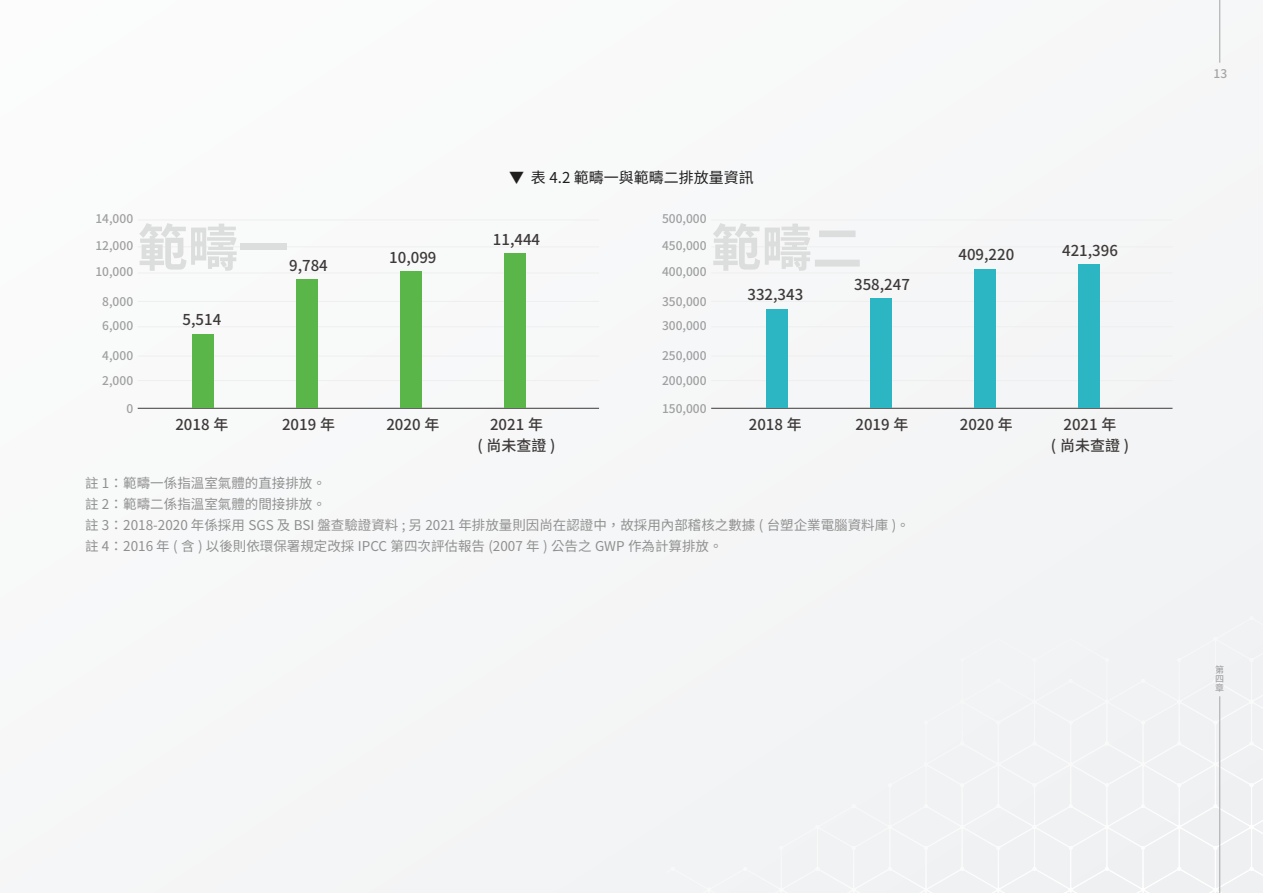
<style>
.page{position:relative;width:1263px;height:893px;background:#fff}
.page>*{position:absolute;margin:0;border:0;box-sizing:border-box;transform-origin:0 0}
.t1{font:700 50.55px "Noto Sans CJ Ktc";color:#dcdddd}
.t2{font:500 15px/21px "Noto Sans CJ Ktc";color:#3e3a39;text-align:center}
.t3{font:15px "Noto Sans CJ Ktc";color:#1f1e1d}
.t4{font:13.5px/21px "Noto Sans CJ Ktc";color:#909090}
.t5{font:500 12px/26.1px "Noto Sans CJ Ktc";color:#9fa0a0}
.t6{font:500 12px "Noto Sans CJ Ktc";color:#a5a5a6}
.t7{font:500 9px/9px "Noto Sans CJ Ktc";color:#a5a5a6;text-align:justify}
</style>
<div class="page">
<div style="left:137px;top:0;width:1126px;height:893px;background:#f6f7f7"></div>
<div style="left:666px;top:616px;width:597px;height:277px;background:#f1f3f4"></div>
<hr style="left:1219px;top:0;width:1px;height:63px;background:#a5a5a6">
<hr style="left:1219px;top:696px;width:1px;height:197px;background:#a5a5a6">
<hr style="left:138px;top:220px;width:461px;height:1px;background:#efefef">
<hr style="left:138px;top:246px;width:461px;height:1px;background:#efefef">
<hr style="left:138px;top:273px;width:461px;height:1px;background:#efefef">
<hr style="left:138px;top:301px;width:461px;height:1px;background:#efefef">
<hr style="left:138px;top:326px;width:461px;height:1px;background:#efefef">
<hr style="left:138px;top:356px;width:461px;height:1px;background:#efefef">
<hr style="left:138px;top:380px;width:461px;height:1px;background:#efefef">
<hr style="left:138px;top:408px;width:461px;height:1px;background:#3e3a39">
<div style="left:192px;top:334px;width:22px;height:73px;background:#5ab649"></div>
<div style="left:297px;top:279px;width:21px;height:128px;background:#5ab649"></div>
<div style="left:401px;top:271px;width:21px;height:136px;background:#5ab649"></div>
<div style="left:505px;top:253px;width:21px;height:154px;background:#5ab649"></div>
<hr style="left:711px;top:220px;width:461px;height:1px;background:#efefef">
<hr style="left:711px;top:246px;width:461px;height:1px;background:#efefef">
<hr style="left:711px;top:273px;width:461px;height:1px;background:#efefef">
<hr style="left:711px;top:301px;width:461px;height:1px;background:#efefef">
<hr style="left:711px;top:326px;width:461px;height:1px;background:#efefef">
<hr style="left:711px;top:356px;width:461px;height:1px;background:#efefef">
<hr style="left:711px;top:380px;width:461px;height:1px;background:#efefef">
<hr style="left:711px;top:408px;width:461px;height:1px;background:#3e3a39">
<div style="left:766px;top:309px;width:21px;height:98px;background:#2cb6c3"></div>
<div style="left:870px;top:298px;width:21px;height:109px;background:#2cb6c3"></div>
<div style="left:974px;top:269px;width:21px;height:138px;background:#2cb6c3"></div>
<div style="left:1078px;top:264px;width:21px;height:143px;background:#2cb6c3"></div>
<p class="t5" style="left:95px;top:206px;width:39px">14,000</p>
<h1 class="t1" style="left:137px;top:219px;width:153px">範疇一</h1>
<p class="t5" style="left:95px;top:233px;width:39px">12,000<br>10,000</p>
<p class="t5" style="left:102px;top:290px;width:32px;line-height:24px">8,000<br>6,000</p>
<p class="t5" style="left:102px;top:344px;width:32px;line-height:24.6px">4,000<br>2,000</p>
<p class="t5" style="left:126px;top:396px;width:8px">0</p>
<p class="t2" style="left:289px;top:256px;width:40px">9,784</p>
<p class="t2" style="left:183px;top:309px;width:40px">5,514</p>
<p class="t2" style="left:389px;top:248px;width:49px">10,099</p>
<p class="t3" style="left:509px;top:169px;width:246px">▼ 表 4.2 範疇一與範疇二排放量資訊</p>
<p class="t2" style="left:493px;top:229px;width:49px">11,444</p>
<p class="t5" style="left:662px;top:206px;width:46px">500,000</p>
<h1 class="t1" style="left:711px;top:219px;width:153px">範疇二</h1>
<p class="t5" style="left:662px;top:233px;width:46px">450,000<br>400,000</p>
<p class="t5" style="left:662px;top:290px;width:46px;line-height:24px">350,000<br>300,000</p>
<p class="t5" style="left:662px;top:344px;width:46px;line-height:24.6px">250,000<br>200,000</p>
<p class="t5" style="left:662px;top:396px;width:46px">150,000</p>
<p class="t2" style="left:854px;top:274px;width:57px">358,247</p>
<p class="t2" style="left:747px;top:284px;width:57px">332,343</p>
<p class="t2" style="left:958px;top:245px;width:57px">409,220</p>
<p class="t2" style="left:1062px;top:241px;width:57px">421,396</p>
<p class="t2" style="left:175px;top:415px;width:54px">2018 年</p>
<p class="t2" style="left:282px;top:415px;width:54px">2019 年</p>
<p class="t2" style="left:386px;top:415px;width:54px">2020 年</p>
<p class="t2" style="left:477px;top:415px;width:80px">2021 年<br>( 尚未查證 )</p>
<p class="t2" style="left:749px;top:415px;width:54px">2018 年</p>
<p class="t2" style="left:855px;top:415px;width:54px">2019 年</p>
<p class="t2" style="left:960px;top:415px;width:54px">2020 年</p>
<p class="t2" style="left:1051px;top:415px;width:80px">2021 年<br>( 尚未查證 )</p>
<p class="t4" style="left:85px;top:472px;width:826px">註 1：範疇一係指溫室氣體的直接排放。<br>註 2：範疇二係指溫室氣體的間接排放。<br>註 3：2018-2020 年係採用 SGS 及 BSI 盤查驗證資料 ; 另 2021 年排放量則因尚在認證中，故採用內部稽核之數據 ( 台塑企業電腦資料庫 )。註 4：2016 年 ( 含 ) 以後則依環保署規定改採 IPCC 第四次評估報告 (2007 年 ) 公告之 GWP 作為計算排放。</p>
<p class="t6" style="left:1213px;top:67px;width:15px">13</p>
<p class="t7" style="left:1215px;top:666px;width:10px">第四章</p>
</div>
